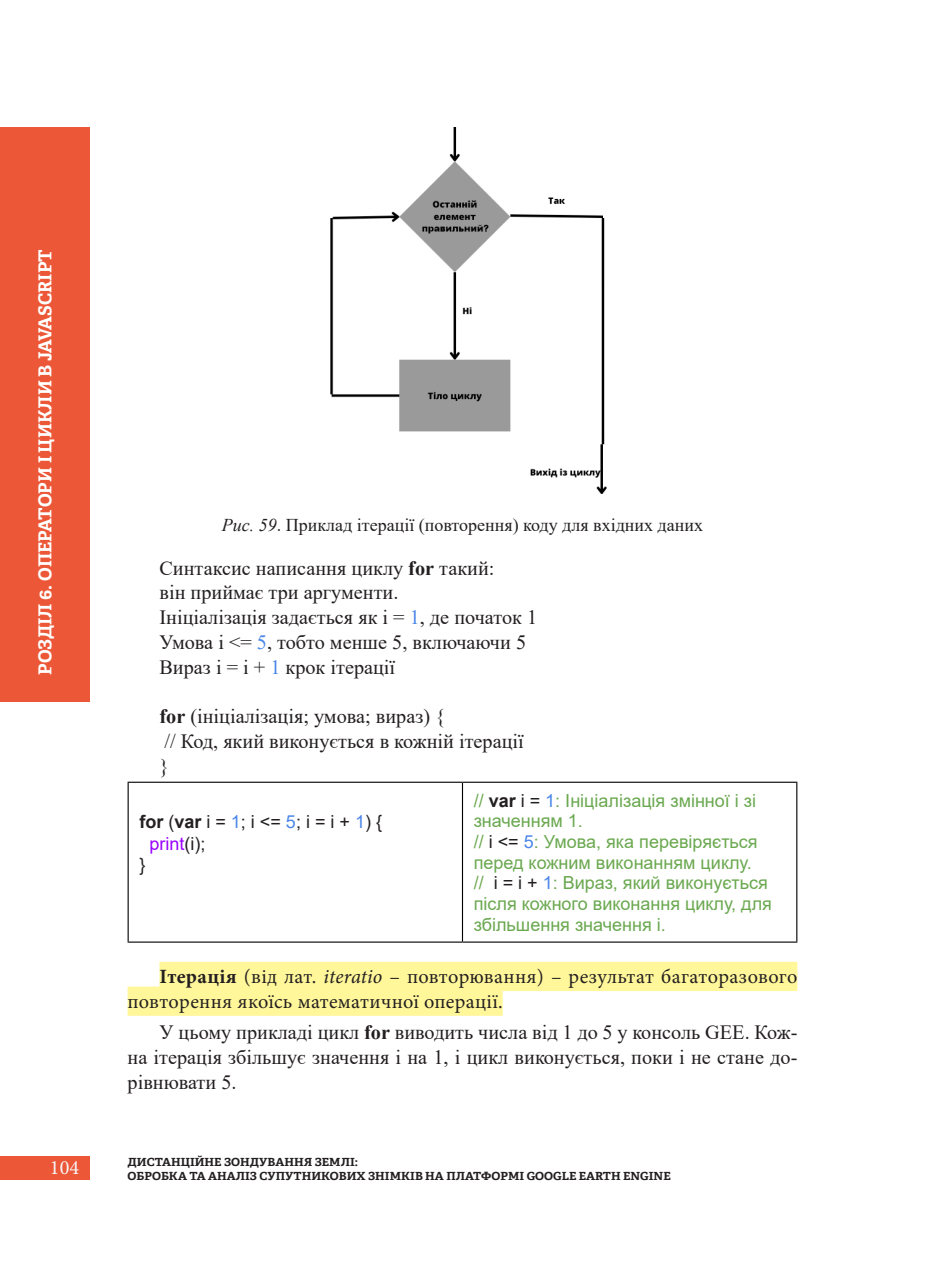
<style>
.page{position:relative;width:925px;height:1276px;background:#fff}
.page>*{position:absolute;margin:0;border:0;box-sizing:border-box;transform-origin:0 0}
.t1{font:20.25px/24.8px "Times New Roman";color:#231f20;text-align:justify}
.t2{font:20.25px/24.8px "Minion Pro";letter-spacing:.015em;color:#231f20}
.t3{font:20.25px "Minion Pro";color:#f7f7f8}
.t4{font:18px/20.7px "Arial";color:#6aa84f}
.t5{font:18px "Times New Roman";color:#231f20}
.t6{font:700 18px "Adelle Cyrillic";color:#fff}
.t7{font:18px "Arial";color:#231f20}
.t8{font:18px "Arial";color:#90f}
.t9{font:700 11.25px/13.5px "Adelle Cyrillic";color:#231f20;scale:1.05 1}
.s1{font-style:italic}
.s2{font-weight:700}
.s3{color:#4a86e8}
.s4{color:#231f20}
.s5{font-weight:700;color:#231f20}
</style>
<div class="page">
<div style="left:0;top:1156px;width:89px;height:24px;background:#ec5837"></div>
<div style="left:0;top:128px;width:89px;height:574px;background:#ec5837"></div>
<div style="left:159px;top:961px;width:638px;height:30px;background:#fff79a"></div>
<div style="left:128px;top:986px;width:375px;height:29px;background:#fff79a"></div>
<img style="left:330px;top:128px;width:277px;height:366px">
<hr style="left:128px;top:781px;width:334px;height:2px;background:#000">
<hr style="left:128px;top:783px;width:1px;height:158px;background:#000">
<hr style="left:462px;top:781px;width:335px;height:2px;background:#000">
<hr style="left:462px;top:783px;width:1px;height:158px;background:#000">
<hr style="left:796px;top:783px;width:1px;height:158px;background:#000">
<hr style="left:128px;top:941px;width:334px;height:1px;background:#000">
<hr style="left:462px;top:941px;width:335px;height:1px;background:#000">
<p class="t6" style="left:34px;top:675px;width:427px;rotate:-90deg">РОЗДІЛ 6. ОПЕРАТОРИ І ЦИКЛИ В JAVASCRIPT</p>
<p class="t3" style="left:50px;top:1154px;width:31px">104</p>
<p class="t5" style="left:222px;top:512px;width:483px"><span class="s1">Рис. 59</span>. Приклад ітерації (повторення) коду для вхідних даних</p>
<p class="t1" style="left:159px;top:555px;width:336px">Синтаксис написання циклу <span class="s2">for</span> такий:</p>
<p class="t1" style="left:159px;top:579px;width:240px">він приймає три аргументи.</p>
<p class="t1" style="left:159px;top:604px;width:379px">Ініціалізація задається як i = <span class="s3">1</span>, де початок 1</p>
<p class="t1" style="left:159px;top:629px;width:368px">Умова i &lt;= <span class="s3">5</span>, тобто менше 5, включаючи 5</p>
<p class="t1" style="left:159px;top:654px;width:237px">Вираз i = i + <span class="s3">1</span> крок ітерації</p>
<p class="t1" style="left:159px;top:703px;width:287px"><span class="s2">for</span> (ініціалізація; умова; вираз) {</p>
<p class="t1" style="left:165px;top:728px;width:361px">// Код, який виконується в кожній ітерації</p>
<p class="t1" style="left:159px;top:753px;width:11px">}</p>
<p class="t7" style="left:139px;top:809px;width:244px"><span class="s2">for</span> (<span class="s2">var</span> i = <span class="s3">1</span>; i &lt;= <span class="s3">5</span>; i = i + <span class="s3">1</span>) {</p>
<p class="t8" style="left:149px;top:831px;width:58px">print<span class="s4">(i);</span></p>
<p class="t7" style="left:139px;top:852px;width:8px">}</p>
<p class="t4" style="left:474px;top:790px;width:284px">// <span class="s5">var</span> <span class="s4">i =</span> <span class="s3">1</span>: Ініціалізація змінної i зі значенням 1.</p>
<p class="t4" style="left:474px;top:831px;width:285px">// <span class="s4">i &lt;=</span> <span class="s3">5</span>: Умова, яка перевіряється перед кожним виконанням циклу.</p>
<p class="t4" style="left:474px;top:872px;width:300px">// <span class="s4">i = i +</span> <span class="s3">1</span>: Вираз, який виконується після кожного виконання циклу, для збільшення значення i.</p>
<p class="t2" style="left:128px;top:964px;width:671px;text-indent:32px"><span class="s2">Ітерація</span> (від лат. <span class="s1">iteratio</span> – повторювання) – результат багаторазового повторення якоїсь математичної операції.</p>
<p class="t1" style="left:128px;top:1019px;width:671px;text-indent:32px">У цьому прикладі цикл <span class="s2">for</span> виводить числа від 1 до 5 у консоль GEE. Кож&shy;на ітерація збільшує значення i на 1, і цикл виконується, поки i не стане до&shy;рівнювати 5.</p>
<p class="t9" style="left:128px;top:1155px;width:519px">ДИСТАНЦІЙНЕ ЗОНДУВАННЯ ЗЕМЛІ:<br>ОБРОБКА ТА АНАЛІЗ СУПУТНИКОВИХ ЗНІМКІВ НА ПЛАТФОРМІ GOOGLE EARTH ENGINE</p>
</div>
